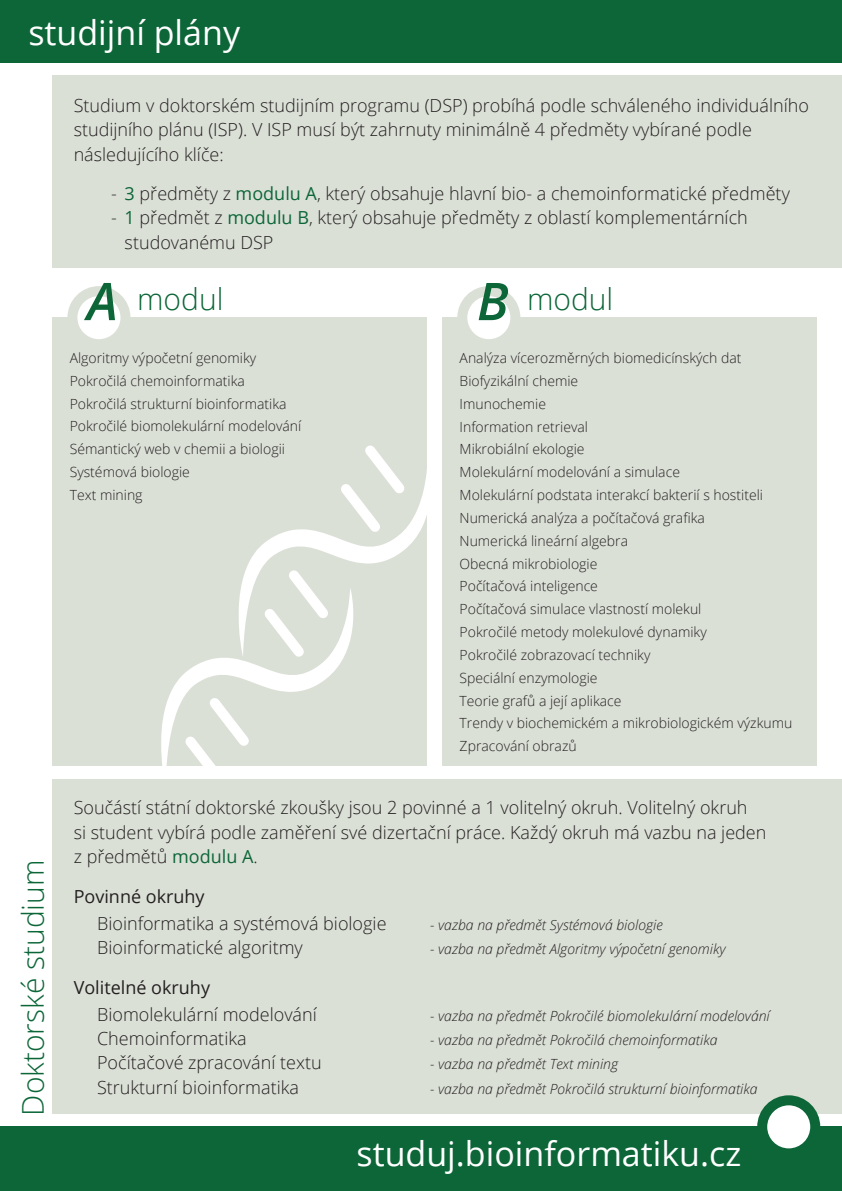
<style>
.page{position:relative;width:842px;height:1191px;background:#fff}
.page>*{position:absolute;margin:0;border:0;box-sizing:border-box;transform-origin:0 0}
.t1{font:italic 600 52px "Open Sans";color:#0c6638}
.t2{font:34px "Open Sans";color:#fff}
.t3{font:300 30px "Open Sans";color:#0c6638}
.t4{font:300 18px/24.4px "Open Sans";color:#231f20}
.t5{font:300 14px/22.8px "Open Sans";color:#231f20}
.t6{font:italic 300 14px "Open Sans";color:#231f20}
.s1{font-weight:400;color:#0c6638}
.s2{font-weight:600;font-style:italic;font-size:52px}
.s3{font-weight:400}
</style>
<div class="page">
<div style="left:442px;top:318px;width:374px;height:447px;background:#dbe0d7"></div>
<svg style="left:462px;top:291px;width:53px;height:53px"></svg>
<div style="left:457px;top:286px;width:63px;height:63px;border:10px solid #dbe0d7;border-radius:50%"></div>
<div style="left:52px;top:318px;width:375px;height:447px;background:#dbe0d7"></div>
<svg style="left:72px;top:291px;width:53px;height:53px"></svg>
<div style="left:67px;top:286px;width:63px;height:63px;border:10px solid #dbe0d7;border-radius:50%"></div>
<div style="left:52px;top:75px;width:790px;height:193px;background:#dbe0d7"></div>
<svg style="left:161px;top:445px;width:266px;height:321px"></svg>
<div style="left:52px;top:779px;width:790px;height:334px;background:#dbe0d7"></div>
<div style="left:0;top:0;width:842px;height:62px;background:#0c6638"></div>
<div style="left:0;top:1126px;width:842px;height:65px;background:#0c6638"></div>
<svg style="left:762px;top:1100px;width:53px;height:53px;fill:#fff"></svg>
<div style="left:757px;top:1095px;width:63px;height:63px;border:10px solid #0c6638;border-radius:50%"></div>
<p class="t2" style="left:28px;top:9px;width:213px">studijní plány</p>
<p class="t4" style="left:74px;top:93px;width:737px">Studium v doktorském studijním programu (DSP) probíhá podle schváleného individuálního studijního plánu (ISP). V ISP musí být zahrnuty minimálně 4 předměty vybírané podle následujícího klíče:</p>
<p class="t4" style="left:111px;top:181px;width:680px">- <span class="s1">3</span> předměty z <span class="s1">modulu A</span>, který obsahuje hlavní bio- a chemoinformatické předměty</p>
<p class="t4" style="left:125px;top:205px;width:625px;text-indent:-13px">- <span class="s1">1</span> předmět z <span class="s1">modulu B</span>, který obsahuje předměty z oblastí komplementárních studovanému DSP</p>
<p class="t3" style="left:87px;top:278px;width:138px"><span class="s2">A</span> modul</p>
<p class="t3" style="left:527px;top:278px;width:88px">modul</p>
<p class="t1" style="left:477px;top:266px;width:33px">B</p>
<p class="t3" style="left:12px;top:1115px;width:257px;rotate:-90deg">Doktorské studium</p>
<p class="t5" style="left:70px;top:346px;width:233px">Algoritmy výpočetní genomiky<br>Pokročilá chemoinformatika<br>Pokročilá strukturní bioinformatika<br>Pokročilé biomolekulární modelování<br>Sémantický web v chemii a biologii<br>Systémová biologie<br>Text mining</p>
<p class="t5" style="left:460px;top:346px;width:334px">Analýza vícerozměrných biomedicínských dat<br>Biofyzikální chemie<br>Imunochemie<br>Information retrieval<br>Mikrobiální ekologie<br>Molekulární modelování a simulace<br>Molekulární podstata interakcí bakterií s hostiteli<br>Numerická analýza a počítačová grafika<br>Numerická lineární algebra<br>Obecná mikrobiologie<br>Počítačová inteligence<br>Počítačová simulace vlastností molekul<br>Pokročilé metody molekulové dynamiky<br>Pokročilé zobrazovací techniky<br>Speciální enzymologie<br>Teorie grafů a její aplikace<br>Trendy v biochemickém a mikrobiologickém výzkumu<br>Zpracování obrazů</p>
<p class="t4" style="left:74px;top:795px;width:694px">Součástí státní doktorské zkoušky jsou 2 povinné a 1 volitelný okruh. Volitelný okruh<br>si student vybírá podle zaměření své dizertační práce. Každý okruh má vazbu na jeden z předmětů <span class="s1">modulu A</span>.</p>
<p class="t4" style="left:97px;top:882px;width:291px;line-height:26.8px;text-indent:-23px"><span class="s3">Povinné okruhy<br></span>Bioinformatika a systémová biologie</p>
<p class="t6" style="left:430px;top:915px;width:234px">- vazba na předmět Systémová biologie</p>
<p class="t4" style="left:97px;top:935px;width:207px">Bioinformatické algoritmy</p>
<p class="t6" style="left:430px;top:939px;width:297px">- vazba na předmět Algoritmy výpočetní genomiky</p>
<p class="t4" style="left:97px;top:973px;width:221px;line-height:26.8px;text-indent:-23px"><span class="s3">Volitelné okruhy<br></span>Biomolekulární modelování</p>
<p class="t6" style="left:430px;top:1006px;width:341px">- vazba na předmět Pokročilé biomolekulární modelování</p>
<p class="t4" style="left:97px;top:1025px;width:151px">Chemoinformatika</p>
<p class="t6" style="left:430px;top:1030px;width:289px">- vazba na předmět Pokročilá chemoinformatika</p>
<p class="t4" style="left:97px;top:1050px;width:226px">Počítačové zpracování textu</p>
<p class="t6" style="left:430px;top:1054px;width:189px">- vazba na předmět Text mining</p>
<p class="t4" style="left:97px;top:1074px;width:203px">Strukturní bioinformatika</p>
<p class="t6" style="left:430px;top:1079px;width:329px">- vazba na předmět Pokročilá strukturní bioinformatika</p>
<p class="t2" style="left:356px;top:1130px;width:386px">studuj.bioinformatiku.cz</p>
</div>
